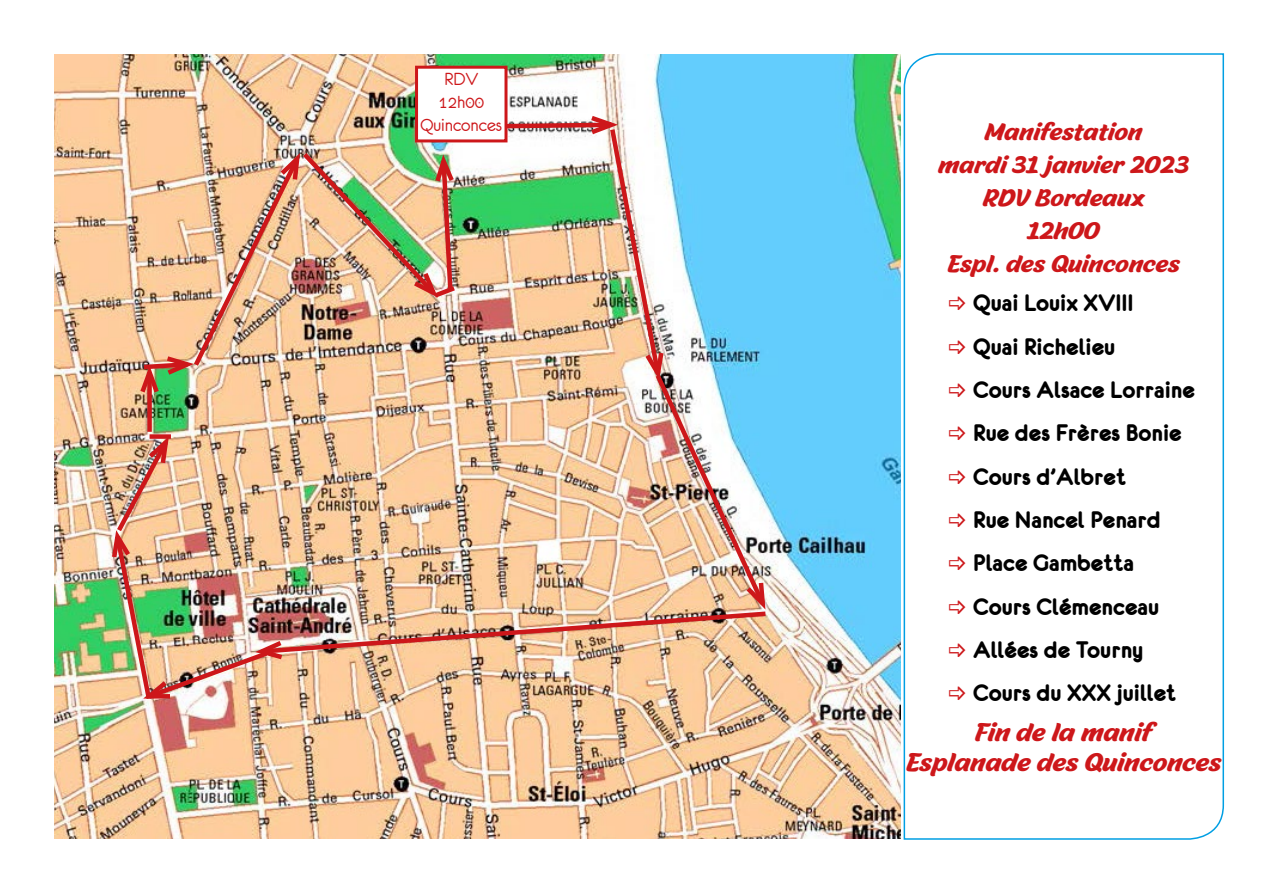
<style>
.page{position:relative;width:1263px;height:893px;background:#fff}
.page>*{position:absolute;margin:0;border:0;box-sizing:border-box;transform-origin:0 0}
.t1{font:25.5px/43.3px "Eurofurencebold";color:#000}
.t2{font:25.5px/30.6px "Malvie Trial";color:#cd171a;text-align:center}
.t3{font:24px/33px "Malvie Trial";color:#cd171a;text-align:center}
.t4{font:19.5px/23.4px "Eurofurenceregular";color:#cd171a;text-align:center}
</style>
<div class="page">
<svg style="left:903px;top:53px;width:322px;height:787px"></svg>
<img style="left:54px;top:54px;width:846px;height:785px">
<img style="left:109px;top:112px;width:661px;height:592px">
<div style="left:416px;top:67px;width:90px;height:74px;background:#fff"></div>
<div style="left:415px;top:66px;width:92px;height:76px;border:3px solid #cd171a"></div>
<svg style="left:949px;top:297px;width:16px;height:13px"></svg>
<svg style="left:949px;top:340px;width:16px;height:13px"></svg>
<svg style="left:949px;top:384px;width:16px;height:13px"></svg>
<svg style="left:949px;top:427px;width:16px;height:13px"></svg>
<svg style="left:949px;top:470px;width:16px;height:13px"></svg>
<svg style="left:949px;top:514px;width:16px;height:13px"></svg>
<svg style="left:949px;top:557px;width:16px;height:13px"></svg>
<svg style="left:949px;top:600px;width:16px;height:14px"></svg>
<svg style="left:949px;top:644px;width:16px;height:13px"></svg>
<svg style="left:949px;top:687px;width:16px;height:13px"></svg>
<p class="t4" style="left:420px;top:67px;width:83px">RDV<br>12h00<br>Quinconces</p>
<p class="t3" style="left:938px;top:114px;width:252px">Manifestation<br>mardi 31 janvier 2023<br>RDV Bordeaux<br>12h00<br>Espl. des Quinconces</p>
<p class="t1" style="left:973px;top:281px;width:223px">Quai Louix XVIII<br>Quai Richelieu<br>Cours Alsace Lorraine<br>Rue des Frères Bonie<br>Cours d’Albret<br>Rue Nancel Penard<br>Place Gambetta<br>Cours Clémenceau<br>Allées de Tourny<br>Cours du XXX juillet</p>
<p class="t2" style="left:906px;top:716px;width:317px">Fin de la manif<br>Esplanade des Quinconces</p>
</div>
